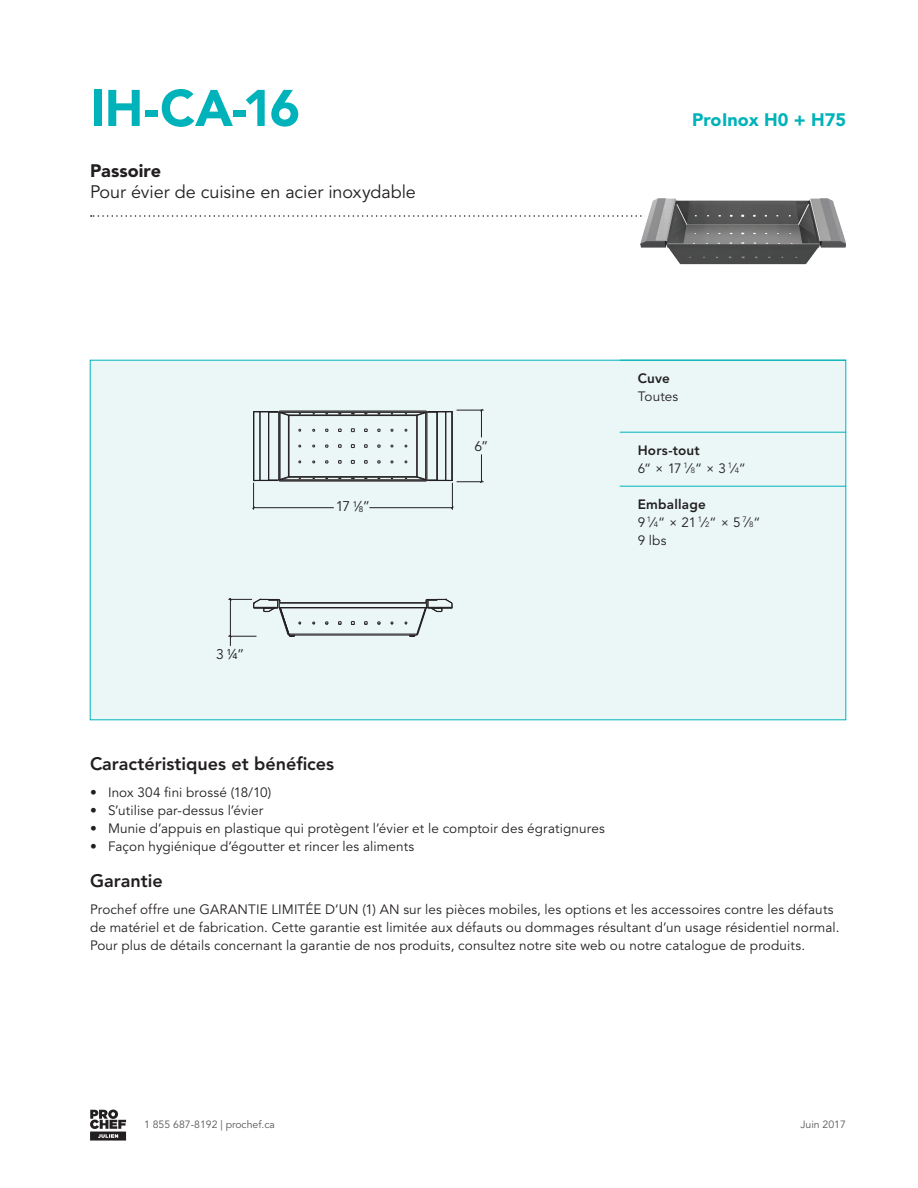
<style>
.page{position:relative;width:918px;height:1188px;background:#fff}
.page>*{position:absolute;margin:0;border:0;box-sizing:border-box;transform-origin:0 0}
.N__Produit{font:900 51px "Avenir LT Std";color:#00b2b9}
.Sous_Titre_12pt{font:800 18px "Avenir LT Std";color:#231f20}
.Titre_1_-_Book{font:18px "Avenir LT Std";letter-spacing:-.005em;color:#231f20}
.t1{font:900 18px "Avenir LT Std";color:#00b2b9}
.Titre_1_-_Black{font:900 18px "Avenir LT Std";color:#231f20}
.t2{font:13.95px "Avenir LT Std";color:#231f20}
.Courant{font:13.5px/18px "Avenir LT Std";letter-spacing:.01em;color:#231f20}
.Spec_-__Courant_Book{font:13.5px/18px "Avenir LT Std";letter-spacing:.005em;color:#231f20}
.Spec_-_Courant_Bold{font:800 13.5px "Avenir LT Std";letter-spacing:.015em;color:#231f20}
.t3{font:10.5px "Avenir LT Std";color:#57585a}
.s1{font-size:8.1px}
.s2{font-size:7.8px}
</style>
<div class="page">
<svg style="left:90px;top:1110px;width:36px;height:31px"></svg>
<div style="left:90px;top:360px;width:756px;height:360px;background:#ebf7f7"></div>
<hr style="left:254px;top:507px;width:80px;height:1px;background:#231f20">
<hr style="left:369px;top:507px;width:83px;height:1px;background:#231f20">
<hr style="left:230px;top:598px;width:1px;height:48px;background:#231f20">
<hr style="left:260px;top:412px;width:1px;height:68px;background:#231f20">
<hr style="left:278px;top:412px;width:1px;height:68px;background:#231f20">
<hr style="left:288px;top:415px;width:1px;height:62px;background:#231f20">
<hr style="left:289px;top:416px;width:1px;height:61px;background:#231f20">
<hr style="left:289px;top:477px;width:128px;height:1px;background:#231f20">
<hr style="left:289px;top:476px;width:128px;height:1px;background:#231f20">
<hr style="left:289px;top:415px;width:128px;height:1px;background:#231f20">
<hr style="left:416px;top:416px;width:1px;height:61px;background:#231f20">
<hr style="left:417px;top:415px;width:1px;height:62px;background:#231f20">
<hr style="left:427px;top:412px;width:1px;height:68px;background:#231f20">
<hr style="left:445px;top:412px;width:1px;height:68px;background:#231f20">
<hr style="left:253px;top:412px;width:1px;height:68px;background:#231f20">
<hr style="left:268px;top:412px;width:1px;height:68px;background:#231f20">
<hr style="left:280px;top:412px;width:1px;height:68px;background:#231f20">
<hr style="left:279px;top:481px;width:147px;height:1px;background:#231f20">
<hr style="left:269px;top:480px;width:168px;height:1px;background:#231f20">
<svg style="left:325px;top:461px;width:4px;height:3px"></svg>
<svg style="left:338px;top:460px;width:4px;height:4px"></svg>
<svg style="left:351px;top:460px;width:4px;height:4px"></svg>
<svg style="left:325px;top:445px;width:4px;height:3px"></svg>
<svg style="left:338px;top:445px;width:4px;height:3px"></svg>
<svg style="left:351px;top:444px;width:4px;height:4px"></svg>
<svg style="left:364px;top:445px;width:4px;height:3px"></svg>
<svg style="left:364px;top:460px;width:4px;height:4px"></svg>
<svg style="left:252px;top:476px;width:38px;height:34px"></svg>
<svg style="left:325px;top:429px;width:4px;height:3px"></svg>
<svg style="left:338px;top:429px;width:4px;height:3px"></svg>
<svg style="left:364px;top:429px;width:4px;height:3px"></svg>
<svg style="left:351px;top:429px;width:4px;height:3px"></svg>
<hr style="left:269px;top:412px;width:168px;height:1px;background:#231f20">
<hr style="left:279px;top:411px;width:147px;height:1px;background:#231f20">
<svg style="left:253px;top:411px;width:37px;height:5px"></svg>
<hr style="left:426px;top:412px;width:1px;height:68px;background:#231f20">
<hr style="left:437px;top:412px;width:1px;height:68px;background:#231f20">
<svg style="left:416px;top:454px;width:68px;height:56px;background:#d6e0e1"></svg>
<svg style="left:416px;top:408px;width:68px;height:29px;background:#cad3d4"></svg>
<hr style="left:452px;top:412px;width:1px;height:68px;background:#231f20">
<hr style="left:289px;top:634px;width:128px;height:1px;background:#231f20">
<hr style="left:280px;top:608px;width:145px;height:1px;background:#231f20">
<hr style="left:279px;top:603px;width:147px;height:1px;background:#231f20">
<hr style="left:279px;top:607px;width:147px;height:1px;background:#231f20">
<hr style="left:279px;top:602px;width:147px;height:1px;background:#231f20">
<hr style="left:289px;top:635px;width:128px;height:1px;background:#231f20">
<svg style="left:325px;top:622px;width:4px;height:3px"></svg>
<svg style="left:338px;top:621px;width:4px;height:4px"></svg>
<svg style="left:351px;top:621px;width:4px;height:4px"></svg>
<svg style="left:364px;top:621px;width:4px;height:4px"></svg>
<svg style="left:405px;top:599px;width:48px;height:38px;background:#ccd5d5"></svg>
<svg style="left:228px;top:598px;width:73px;height:40px;background:#d0dada"></svg>
<hr style="left:620px;top:360px;width:226px;height:1px;background:#00b2b9">
<hr style="left:620px;top:432px;width:226px;height:1px;background:#00b2b9">
<hr style="left:620px;top:486px;width:226px;height:1px;background:#00b2b9">
<svg style="left:91px;top:215px;width:546px;height:2px"></svg>
<img style="left:640px;top:198px;width:206px;height:67px">
<p class="N__Produit" style="left:90px;top:77px;width:211px">IH-CA-16</p>
<p class="Titre_1_-_Black" style="left:90px;top:160px;width:73px">Passoire</p>
<p class="Titre_1_-_Book" style="left:90px;top:181px;width:327px">Pour évier de cuisine en acier inoxydable</p>
<p class="t2" style="left:216px;top:647px;width:30px">3 ¼”</p>
<p class="t2" style="left:336px;top:499px;width:36px">17 <sup>1</sup>∕<span class="s1">8</span>”</p>
<p class="t2" style="left:474px;top:438px;width:16px">6”</p>
<h2 class="t1" style="left:692px;top:109px;width:155px">ProInox H0 + H75</h2>
<p class="Spec_-_Courant_Bold" style="left:638px;top:370px;width:34px">Cuve</p>
<p class="Spec_-__Courant_Book" style="left:638px;top:388px;width:42px">Toutes</p>
<p class="Spec_-_Courant_Bold" style="left:638px;top:442px;width:63px">Hors-tout</p>
<p class="Spec_-__Courant_Book" style="left:638px;top:460px;width:110px">6“ × 17 <sup>1</sup>∕<span class="s2">8</span>“ × 3 <sup>1</sup>∕<span class="s2">4</span>“</p>
<p class="Spec_-_Courant_Bold" style="left:638px;top:496px;width:70px">Emballage</p>
<p class="Spec_-__Courant_Book" style="left:638px;top:514px;width:124px">9 <sup>1</sup>∕<span class="s2">4</span>“ × 21 <sup>1</sup>∕<span class="s2">2</span>“ × 5 <sup>7</sup>∕<span class="s2">8</span>“<br>9 lbs</p>
<p class="Sous_Titre_12pt" style="left:90px;top:753px;width:246px">Caractéristiques et bénéfices</p>
<p class="Courant" style="left:90px;top:783px;width:183px">• Inox 304 fini brossé (18/10)</p>
<p class="Courant" style="left:90px;top:801px;width:175px">• S’utilise par-dessus l’évier</p>
<p class="Courant" style="left:90px;top:819px;width:516px">• Munie d’appuis en plastique qui protègent l’évier et le comptoir des égratignures</p>
<p class="Courant" style="left:90px;top:837px;width:326px">• Façon hygiénique d’égoutter et rincer les aliments</p>
<p class="Sous_Titre_12pt" style="left:90px;top:870px;width:74px">Garantie</p>
<p class="Courant" style="left:90px;top:900px;width:751px">Prochef offre une GARANTIE LIMITÉE D’UN (1) AN sur les pièces mobiles, les options et les accessoires contre les défauts de matériel et de fabrication. Cette garantie est limitée aux défauts ou dommages résultant d’un usage résidentiel normal.<br>Pour plus de détails concernant la garantie de nos produits, consultez notre site web ou notre catalogue de produits.</p>
<p class="t3" style="left:144px;top:1119px;width:132px">1 855 687-8192 | prochef.ca</p>
<p class="t3" style="left:800px;top:1119px;width:47px">Juin 2017</p>
</div>
